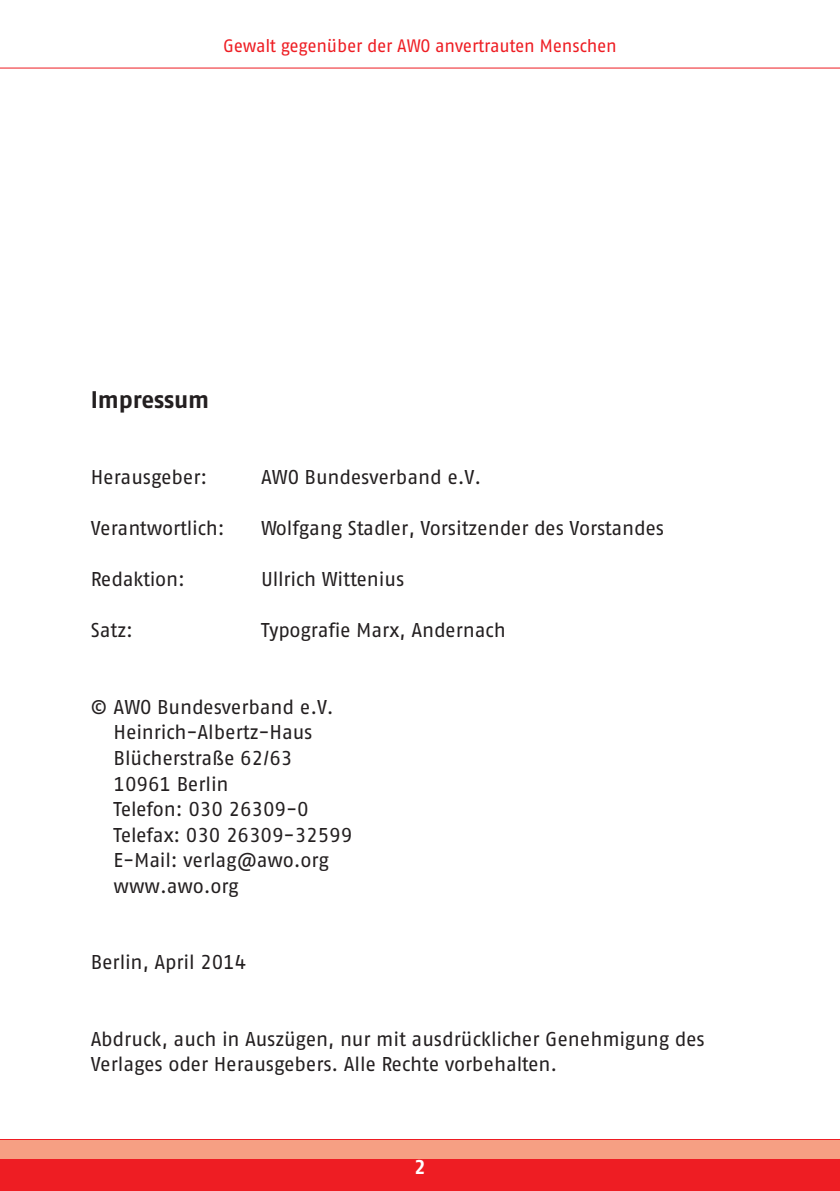
<style>
.page{position:relative;width:840px;height:1191px;background:#fff}
.page>*{position:absolute;margin:0;border:0;box-sizing:border-box;transform-origin:0 0}
.t1{font:700 24px "AWO Fago Office";letter-spacing:-.005em;color:#231f20}
.t2{font:20px/25.6px "AWO Fago Office";letter-spacing:-.005em;color:#231f20}
.t3{font:700 20px "AWO Fago Office";color:#fff}
.t4{font:18px "AWO Fago Office";letter-spacing:-.01em;color:#ee1d23}
</style>
<div class="page">
<hr style="left:0;top:68px;width:839px;height:1px;background:#ee1d23">
<div style="left:0;top:1140px;width:839px;height:51px;background:#ee1d23"></div>
<div style="left:0;top:1140px;width:839px;height:18px;background:#f69f83"></div>
<p class="t4" style="left:223px;top:36px;width:395px">Gewalt gegenüber der AWO anvertrauten Menschen</p>
<p class="t1" style="left:91px;top:385px;width:120px">Impressum</p>
<p class="t2" style="left:91px;top:464px;width:118px">Herausgeber:</p>
<p class="t2" style="left:261px;top:464px;width:222px">AWO Bundesverband e.V.</p>
<p class="t2" style="left:91px;top:515px;width:135px">Verantwortlich:</p>
<p class="t2" style="left:261px;top:515px;width:404px">Wolfgang Stadler, Vorsitzender des Vorstandes</p>
<p class="t2" style="left:91px;top:566px;width:96px">Redaktion:</p>
<p class="t2" style="left:261px;top:566px;width:145px">Ullrich Wittenius</p>
<p class="t2" style="left:91px;top:617px;width:44px">Satz:</p>
<p class="t2" style="left:261px;top:617px;width:246px">Typografie Marx, Andernach</p>
<p class="t2" style="left:113px;top:694px;width:240px;text-indent:-23px">© AWO Bundesverband e.V.<br>Heinrich-Albertz-Haus<br>Blücherstraße 62/63<br>10961 Berlin<br>Telefon: 030 26309-0<br>Telefax: 030 26309-32599<br>E-Mail: verlag@awo.org www.awo.org</p>
<p class="t2" style="left:91px;top:949px;width:157px">Berlin, April 2014</p>
<p class="t2" style="left:91px;top:1025px;width:615px">Abdruck, auch in Auszügen, nur mit ausdrücklicher Genehmigung des<br>Verlages oder Herausgebers. Alle Rechte vorbehalten.</p>
<p class="t3" style="left:414px;top:1155px;width:13px">2</p>
</div>
